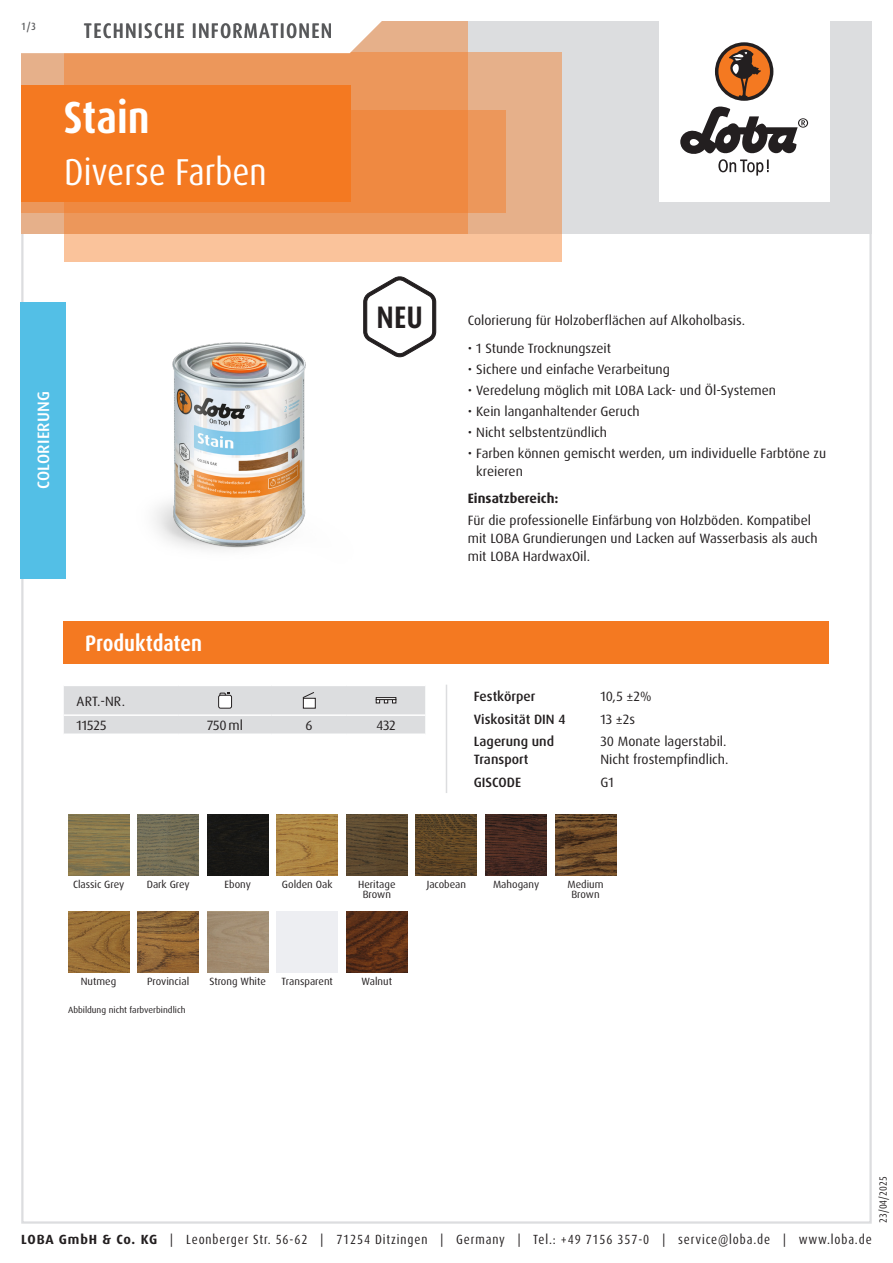
<style>
.page{position:relative;width:893px;height:1263px;background:#fff}
.page>*{position:absolute;margin:0;border:0;box-sizing:border-box;transform-origin:0 0}
.Produktname_weiss{font:700 condensed 45px "Dax Pro";color:#fff}
.Variante_weiss{font:condensed 37.5px "Dax Pro";color:#fff}
.Logos_Hinweis_Neuheit{font:700 condensed 31.2px "Dax Pro";color:#231f20}
.Abschnitt{font:700 condensed 22.5px "Dax Pro";color:#fff}
.TI{font:500 condensed 21px "Dax Pro";letter-spacing:.06em;color:#57585a}
.Produktart_Grundierung{font:500 16.5px "Dax Pro";letter-spacing:.01em;color:#fff}
.Text{font:13.5px/18px "Dax Pro";color:#231f20}
.Text_ohne_Silbentrennung{font:13.5px "Dax Pro";color:#231f20}
.Text_Medium{font:500 13.5px/18px "Dax Pro";color:#231f20}
.Text_Bold{font:700 13.5px "Dax Pro";color:#231f20}
.Text_zentriert{font:13.5px "Dax Pro";color:#231f20}
.Text_Großbuchstaben{font:13.5px "Dax Pro";color:#231f20}
.t1{font:condensed 13.35px "Dax Pro";letter-spacing:.065em;color:#231f20}
.Legende{font:10.5px/10.5px "Dax Pro";color:#231f20;text-align:center}
.t2{font:condensed 10.5px "Dax Pro";color:#231f20}
.t3{font:500 condensed 10.5px "Dax Pro";color:#57585a}
.Footnote{font:9px "Dax Pro";color:#231f20}
.s1{font-weight:700;font-stretch:normal}
</style>
<div class="page">
<hr style="left:446px;top:685px;width:1px;height:108px;background:#dcdddf">
<svg style="left:64px;top:686px;width:361px;height:48px;background:#dcdddf"></svg>
<div style="left:376px;top:697px;width:20px;height:3px;border:1px solid #231f20"></div>
<div style="left:64px;top:621px;width:765px;height:42px;background:#f47921"></div>
<img style="left:68px;top:814px;width:61px;height:61px">
<img style="left:138px;top:814px;width:61px;height:61px">
<div style="left:207px;top:814px;width:61px;height:61px;background:#181715"></div>
<img style="left:277px;top:814px;width:61px;height:61px">
<img style="left:346px;top:814px;width:61px;height:61px">
<img style="left:416px;top:814px;width:61px;height:61px">
<img style="left:485px;top:814px;width:61px;height:61px">
<img style="left:555px;top:814px;width:61px;height:61px">
<img style="left:68px;top:911px;width:61px;height:61px">
<img style="left:138px;top:911px;width:61px;height:61px">
<img style="left:207px;top:911px;width:61px;height:61px">
<img style="left:346px;top:911px;width:61px;height:61px">
<img style="left:154px;top:342px;width:248px;height:208px">
<div style="left:20px;top:302px;width:46px;height:276px;background:#53bfe6"></div>
<div style="left:21px;top:21px;width:851px;height:213px;background:#dcdddf"></div>
<div style="left:659px;top:0;width:170px;height:202px;background:#fff"></div>
<svg style="left:680px;top:106px;width:128px;height:70px"></svg>
<div style="left:715px;top:42px;width:58px;height:59px;background:#231f20;border-radius:50%"></div>
<svg style="left:718px;top:45px;width:52px;height:52px"></svg>
<div style="left:64px;top:52px;width:497px;height:209px;background:linear-gradient(to right,#fec79f,#efb992)"></div>
<div style="left:21px;top:111px;width:485px;height:102px;background:#ec975b"></div>
<svg style="left:21px;top:21px;width:447px;height:213px;background:#ec9355"></svg>
<svg style="left:21px;top:21px;width:411px;height:34px;background:#faede4"></svg>
<div style="left:21px;top:85px;width:330px;height:117px;background:#f47921"></div>
<svg style="left:363px;top:276px;width:73px;height:81px"></svg>
<p class="t3" style="left:21px;top:19px;width:16px">1/3</p>
<p class="TI" style="left:84px;top:17px;width:250px">TECHNISCHE INFORMATIONEN</p>
<p class="Produktname_weiss" style="left:64px;top:89px;width:87px">Stain</p>
<p class="Variante_weiss" style="left:64px;top:148px;width:204px">Diverse Farben</p>
<p class="Produktart_Grundierung" style="left:33px;top:489px;width:99px;rotate:-90deg">COLORIERUNG</p>
<p class="Logos_Hinweis_Neuheit" style="left:377px;top:297px;width:48px">NEU</p>
<p class="Abschnitt" style="left:85px;top:629px;width:119px">Produktdaten</p>
<p class="Text_Großbuchstaben" style="left:77px;top:692px;width:50px">ART.-NR.</p>
<p class="Text" style="left:77px;top:716px;width:32px">11525</p>
<p class="Text_zentriert" style="left:207px;top:717px;width:37px">750ml</p>
<p class="Text_zentriert" style="left:306px;top:717px;width:9px">6</p>
<p class="Text_zentriert" style="left:376px;top:717px;width:21px">432</p>
<p class="Text" style="left:468px;top:312px;width:279px">Colorierung für Holzoberflächen auf Alkoholbasis.</p>
<p class="Text" style="left:468px;top:339px;width:145px">• 1 Stunde Trocknungszeit</p>
<p class="Text" style="left:468px;top:360px;width:204px">• Sichere und einfache Verarbeitung</p>
<p class="Text" style="left:468px;top:381px;width:310px">• Veredelung möglich mit LOBA Lack- und Öl-Systemen</p>
<p class="Text" style="left:468px;top:402px;width:174px">• Kein langanhaltender Geruch</p>
<p class="Text" style="left:468px;top:423px;width:141px">• Nicht selbstentzündlich</p>
<p class="Text" style="left:476px;top:444px;width:351px;text-indent:-9px">• Farben können gemischt werden, um individuelle Farbtöne zu kreieren</p>
<p class="Text_Bold" style="left:468px;top:490px;width:92px">Einsatzbereich:</p>
<p class="Text" style="left:468px;top:511px;width:351px">Für die professionelle Einfärbung von Holzböden. Kompatibel mit LOBA Grundierungen und Lacken auf Wasserbasis als auch mit LOBA HardwaxOil.</p>
<p class="Text_Medium" style="left:474px;top:688px;width:63px">Festkörper</p>
<p class="Text_ohne_Silbentrennung" style="left:600px;top:688px;width:53px">10,5 ±2%</p>
<p class="Text_Medium" style="left:474px;top:710px;width:93px">Viskosität DIN 4</p>
<p class="Text_ohne_Silbentrennung" style="left:600px;top:710px;width:36px">13 ±2s</p>
<p class="Text_Medium" style="left:474px;top:733px;width:82px">Lagerung und<br>Transport</p>
<p class="Text_ohne_Silbentrennung" style="left:600px;top:733px;width:128px">30 Monate lagerstabil.</p>
<p class="Text_ohne_Silbentrennung" style="left:600px;top:751px;width:130px">Nicht frostempfindlich.</p>
<p class="Text_Medium" style="left:474px;top:773px;width:49px">GISCODE</p>
<p class="Text_ohne_Silbentrennung" style="left:600px;top:774px;width:15px">G1</p>
<p class="Legende" style="left:73px;top:879px;width:53px">Classic Grey</p>
<p class="Legende" style="left:147px;top:879px;width:44px">Dark Grey</p>
<p class="Legende" style="left:225px;top:879px;width:28px">Ebony</p>
<p class="Legende" style="left:282px;top:879px;width:52px">Golden Oak</p>
<p class="Legende" style="left:358px;top:879px;width:39px">Heritage<br>Brown</p>
<p class="Legende" style="left:427px;top:879px;width:41px">Jacobean</p>
<p class="Legende" style="left:493px;top:879px;width:48px">Mahogany</p>
<p class="Legende" style="left:567px;top:879px;width:38px">Medium<br>Brown</p>
<p class="Legende" style="left:81px;top:976px;width:37px">Nutmeg</p>
<p class="Legende" style="left:147px;top:976px;width:44px">Provincial</p>
<p class="Legende" style="left:209px;top:976px;width:58px">Strong White</p>
<p class="Legende" style="left:282px;top:976px;width:53px">Transparent</p>
<p class="Legende" style="left:362px;top:976px;width:32px">Walnut</p>
<p class="Footnote" style="left:68px;top:1004px;width:119px">Abbildung nicht farbverbindlich</p>
<p class="t2" style="left:876px;top:1222px;width:48px;rotate:-90deg">23/04/2025</p>
<p class="t1" style="left:21px;top:1230px;width:852px"><span class="s1">LOBA GmbH &amp; Co. KG</span> | Leonberger Str. 56-62 | 71254 Ditzingen | Germany | Tel.: +49 7156 357-0 | service@loba.de | www.loba.de</p>
</div>
